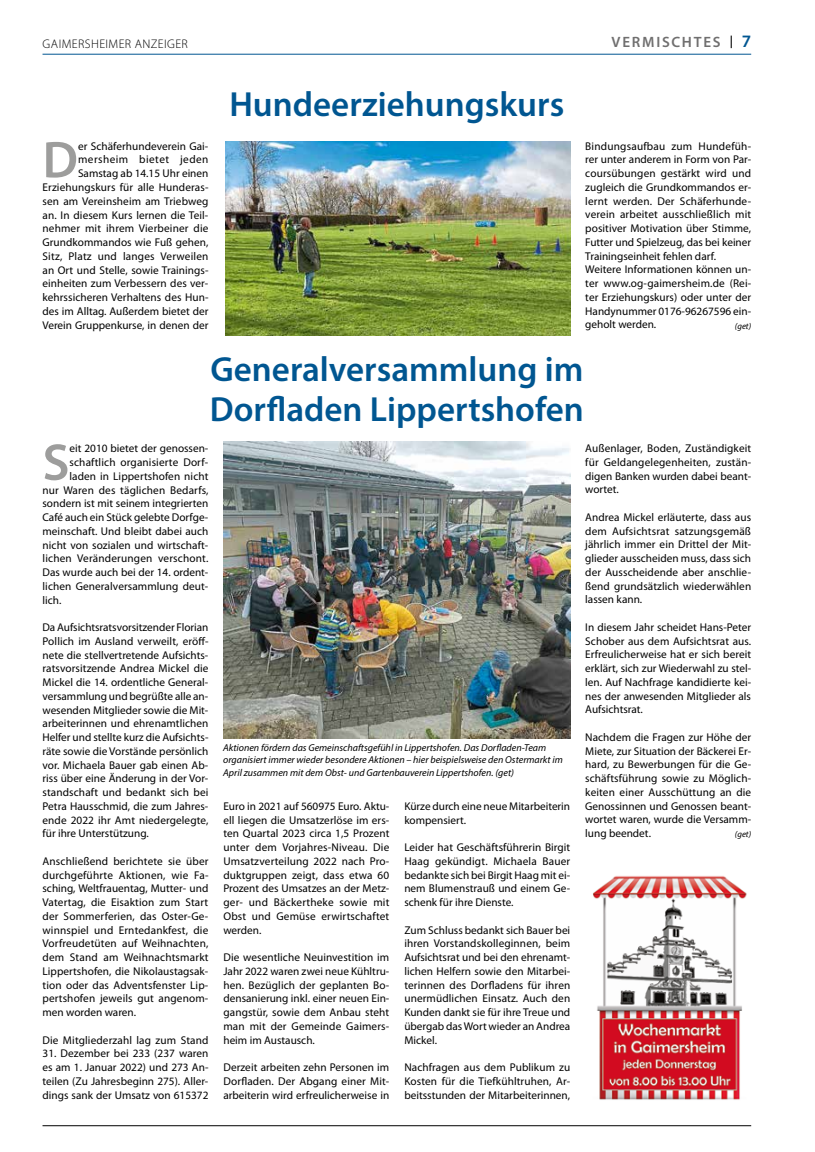
<style>
.page{position:relative;width:815px;height:1152px;background:#fff}
.page>*{position:absolute;margin:0;border:0;box-sizing:border-box;transform-origin:0 0}
.t1{font:600 52px "Myriad Pro";color:#9d9d9c}
.t2{font:600 35px/40px "Myriad Pro";color:#005691}
.t3{font:600 15px "Myriad Pro";letter-spacing:.115em;color:#706f6f}
.t4{font:300 12.5px "Myriad Pro";letter-spacing:.035em;color:#000}
.t5{font:11.25px/13.8px "Myriad Pro";letter-spacing:.005em;color:#000;text-align:justify}
.t6{font:italic 10px/12.5px "Myriad Pro";color:#000}
.t7{font:italic 8.75px "Myriad Pro";color:#000}
.s1{font-size:17.5px;color:#005691}
</style>
<div class="page">
<hr style="left:43px;top:1125px;width:708px;height:1px;background:#000">
<hr style="left:43px;top:54px;width:708px;height:1px;background:#005691">
<img style="left:224px;top:441px;width:346px;height:297px">
<img style="left:225px;top:142px;width:346px;height:193px">
<img style="left:593px;top:876px;width:154px;height:224px">
<p class="t4" style="left:43px;top:36px;width:147px">GAIMERSHEIMER ANZEIGER</p>
<h3 class="t3" style="left:612px;top:33px;width:141px">VERMISCHTES <sup>|</sup> <span class="s1">7</span></h3>
<h2 class="t2" style="left:229px;top:83px;width:336px">Hundeerziehungskurs</h2>
<p class="t5" style="left:43px;top:139px;width:168px;text-align:right">er Schäferhundeverein Gai&shy;mersheim bietet jeden<br>Samstag ab 14.15 Uhr einen<br>Erziehungskurs für alle Hunderas&shy;sen am Vereinsheim am Triebweg an. In diesem Kurs lernen die Teil&shy;nehmer mit ihrem Vierbeiner die<br>Grundkommandos wie Fuß gehen,<br>Sitz, Platz und langes Verweilen an Ort und Stelle, sowie Trainings&shy;einheiten zum Verbessern des ver&shy;kehrssicheren Verhaltens des Hun&shy;des im Alltag. Außerdem bietet der<br>Verein Gruppenkurse, in denen der</p>
<p class="t5" style="left:585px;top:139px;width:168px;text-align:left">Bindungsaufbau zum Hundefüh&shy;rer unter anderem in Form von Par&shy;coursübungen gestärkt wird und zugleich die Grundkommandos er&shy;lernt werden. Der Schäferhunde&shy;verein arbeitet ausschließlich mit positiver Motivation über Stimme,<br>Futter und Spielzeug, das bei keiner<br>Trainingseinheit fehlen darf.<br>Weitere Informationen können un&shy;ter www.og-gaimersheim.de (Rei&shy;ter Erziehungskurs) oder unter der<br>Handynummer 0176-96267596 ein&shy;geholt werden.</p>
<h1 class="t1" style="left:43px;top:127px;width:37px">D</h1>
<p class="t7" style="left:735px;top:320px;width:18px">(get)</p>
<h2 class="t2" style="left:210px;top:348px;width:376px">Generalversammlung im<br>Dorfladen Lippertshofen</h2>
<h1 class="t1" style="left:43px;top:429px;width:29px">S</h1>
<p class="t5" style="left:70px;top:442px;width:140px">eit 2010 bietet der genossen-</p>
<p class="t5" style="left:70px;top:456px;width:140px">schaftlich organisierte Dorf-</p>
<p class="t5" style="left:70px;top:469px;width:140px">laden in Lippertshofen nicht</p>
<p class="t5" style="left:43px;top:483px;width:167px">nur Waren des täglichen Bedarfs,</p>
<p class="t5" style="left:43px;top:497px;width:167px">sondern ist mit seinem integrierten</p>
<p class="t5" style="left:43px;top:510px;width:167px">Café auch ein Stück gelebte Dorfge-</p>
<p class="t5" style="left:43px;top:524px;width:168px">meinschaft. Und bleibt dabei auch</p>
<p class="t5" style="left:43px;top:538px;width:167px">nicht von sozialen und wirtschaft-</p>
<p class="t5" style="left:43px;top:552px;width:167px">lichen Veränderungen verschont.</p>
<p class="t5" style="left:43px;top:565px;width:167px">Das wurde auch bei der 14. ordent-</p>
<p class="t5" style="left:43px;top:579px;width:167px">lichen Generalversammlung deut-</p>
<p class="t5" style="left:43px;top:593px;width:20px">lich.</p>
<p class="t5" style="left:43px;top:620px;width:168px">Da Aufsichtsratsvorsitzender Florian Pollich im Ausland verweilt, eröff&shy;nete die stellvertretende Aufsichts&shy;ratsvorsitzende Andrea Mickel die Mickel die 14. ordentliche General&shy;versammlung und begrüßte alle an&shy;wesenden Mitglieder sowie die Mit&shy;arbeiterinnen und ehrenamtlichen Helfer und stellte kurz die Aufsichts&shy;räte sowie die Vorstände persönlich vor. Michaela Bauer gab einen Ab&shy;riss über eine Änderung in der Vor&shy;standschaft und bedankt sich bei Petra Hausschmid, die zum Jahres&shy;ende 2022 ihr Amt niedergelegte, für ihre Unterstützung.</p>
<p class="t5" style="left:43px;top:854px;width:167px">Anschließend berichtete sie über durchgeführte Aktionen, wie Fa&shy;sching, Weltfrauentag, Mutter- und Vatertag, die Eisaktion zum Start der Sommerferien, das Oster-Ge&shy;winnspiel und Erntedankfest, die Vorfreudetüten auf Weihnachten, dem Stand am Weihnachtsmarkt Lippertshofen, die Nikolaustagsak&shy;tion oder das Adventsfenster Lip&shy;pertshofen jeweils gut angenom&shy;men worden waren.</p>
<p class="t5" style="left:43px;top:1033px;width:167px">Die Mitgliederzahl lag zum Stand</p>
<p class="t5" style="left:43px;top:1047px;width:168px">31. Dezember bei 233 (237 waren es am 1. Januar 2022) und 273 An&shy;teilen (Zu Jahresbeginn 275). Aller&shy;dings sank der Umsatz von 615372</p>
<p class="t6" style="left:223px;top:741px;width:341px">Aktionen fördern das Gemeinschaftsgefühl in Lippertshofen. Das Dorfladen-Team organisiert immer wieder besondere Aktionen – hier beispielsweise den Ostermarkt im<br>April zusammen mit dem Obst- und Gartenbauverein Lippertshofen. (get)</p>
<p class="t5" style="left:223px;top:799px;width:168px">Euro in 2021 auf 560975 Euro. Aktu&shy;ell liegen die Umsatzerlöse im ers&shy;ten Quartal 2023 circa 1,5 Prozent unter dem Vorjahres-Niveau. Die Umsatzverteilung 2022 nach Pro&shy;duktgruppen zeigt, dass etwa 60<br>Prozent des Umsatzes an der Metz&shy;ger- und Bäckertheke sowie mit Obst und Gemüse erwirtschaftet werden.</p>
<p class="t5" style="left:223px;top:950px;width:167px">Die wesentliche Neuinvestition im Jahr 2022 waren zwei neue Kühltru&shy;hen. Bezüglich der geplanten Bo&shy;densanierung inkl. einer neuen Ein&shy;gangstür, sowie dem Anbau steht man mit der Gemeinde Gaimers&shy;heim im Austausch.</p>
<p class="t5" style="left:223px;top:1060px;width:167px">Derzeit arbeiten zehn Personen im Dorfladen. Der Abgang einer Mit&shy;arbeiterin wird erfreulicherweise in</p>
<p class="t5" style="left:404px;top:799px;width:167px">Kürze durch eine neue Mitarbeiterin kompensiert.</p>
<p class="t5" style="left:404px;top:840px;width:168px">Leider hat Geschäftsführerin Birgit Haag gekündigt. Michaela Bauer bedankte sich bei Birgit Haag mit ei&shy;nem Blumenstrauß und einem Ge&shy;schenk für ihre Dienste.</p>
<p class="t5" style="left:404px;top:923px;width:167px">Zum Schluss bedankt sich Bauer bei ihren Vorstandskolleginnen, beim Aufsichtsrat und bei den ehrenamt&shy;lichen Helfern sowie den Mitarbei&shy;terinnen des Dorfladens für ihren unermüdlichen Einsatz. Auch den Kunden dankt sie für ihre Treue und übergab das Wort wieder an Andrea Mickel.</p>
<p class="t5" style="left:404px;top:1060px;width:167px">Nachfragen aus dem Publikum zu Kosten für die Tiefkühltruhen, Ar&shy;beitsstunden der Mitarbeiterinnen,</p>
<p class="t5" style="left:585px;top:442px;width:167px">Außenlager, Boden, Zuständigkeit für Geldangelegenheiten, zustän&shy;digen Banken wurden dabei beant&shy;wortet.</p>
<p class="t5" style="left:585px;top:510px;width:167px">Andrea Mickel erläuterte, dass aus dem Aufsichtsrat satzungsgemäß jährlich immer ein Drittel der Mit&shy;glieder ausscheiden muss, dass sich der Ausscheidende aber anschlie&shy;ßend grundsätzlich wiederwählen lassen kann.</p>
<p class="t5" style="left:585px;top:620px;width:167px">In diesem Jahr scheidet Hans-Peter Schober aus dem Aufsichtsrat aus.<br>Erfreulicherweise hat er sich bereit erklärt, sich zur Wiederwahl zu stel&shy;len. Auf Nachfrage kandidierte kei&shy;nes der anwesenden Mitglieder als Aufsichtsrat.</p>
<p class="t5" style="left:585px;top:730px;width:167px">Nachdem die Fragen zur Höhe der Miete, zur Situation der Bäckerei Er&shy;hard, zu Bewerbungen für die Ge&shy;schäftsführung sowie zu Möglich&shy;keiten einer Ausschüttung an die Genossinnen und Genossen beant&shy;wortet waren, wurde die Versamm&shy;lung beendet.</p>
<p class="t7" style="left:735px;top:829px;width:18px">(get)</p>
</div>
